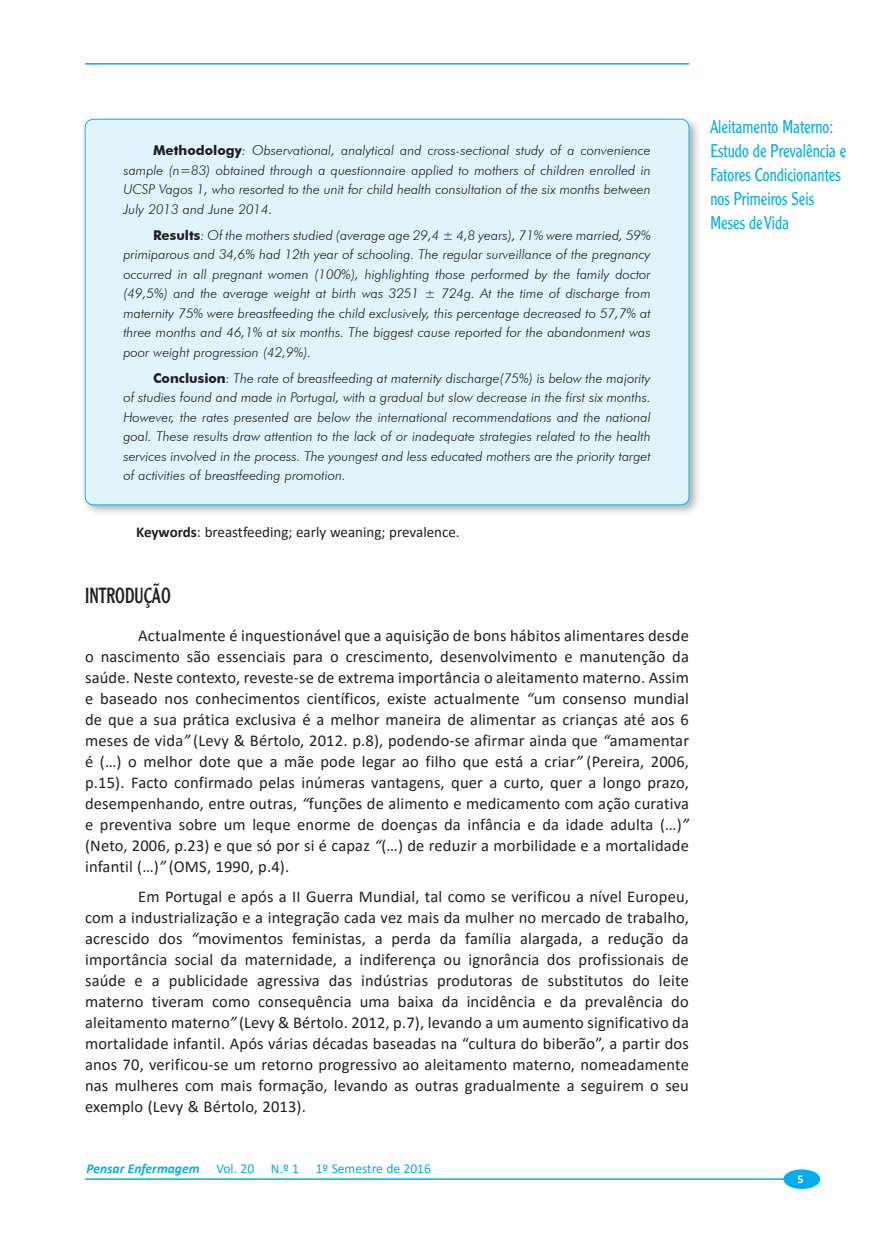
<style>
.page{position:relative;width:872px;height:1234px;background:#fff}
.page>*{position:absolute;margin:0;border:0;box-sizing:border-box;transform-origin:0 0}
.PE-Titulo1{font:21.45px "Clearface Gothic LH";color:#231f20;scale:.77 1}
.PE-Lateral-Dta{font:300 18px/24px "Clearface Gothic LH";color:#00aeef;scale:.9 1}
.PE-Corpo_de_texto{font:16.5px/21px "Calibri";letter-spacing:.01em;color:#231f20;text-align:justify}
.PE-Keywords{font:15px "Calibri";color:#231f20}
.PE-Abstract{font:italic 300 13.5px/19.5px "Futura BT";color:#231f20;text-align:justify}
.t1{font:13.5px "Calibri";color:#00aeef}
.t2{font:700 12px "Calibri";color:#fff}
.s1{font-weight:700;font-style:normal}
.s2{font-weight:700}
.s3{font-style:italic}
.s4{font-weight:700;font-style:italic}
</style>
<div class="page">
<hr style="left:85px;top:63px;width:604px;height:2px;background:#00aeef">
<hr style="left:85px;top:1177px;width:700px;height:2px;background:#00aeef">
<div style="left:783px;top:1169px;width:37px;height:19px;background:#00aeef;border-radius:50%"></div>
<div style="left:81px;top:115px;width:620px;height:402px;background:#231f20;opacity:.35"></div>
<div style="left:85px;top:119px;width:604px;height:385px;background:#e1f4fc;border-radius:9px"></div>
<p class="PE-Abstract" style="left:123px;top:141px;width:529px;text-indent:30px"><span class="s1">Methodology</span>: Observational, analytical and cross-sectional study of a convenience sample (n=83) obtained through a questionnaire applied to mothers of children enrolled in UCSP Vagos 1, who resorted to the unit for child health consultation of the six months between July 2013 and June 2014.</p>
<p class="PE-Abstract" style="left:123px;top:225px;width:529px;text-indent:30px"><span class="s1">Results</span>: Of the mothers studied (average age 29,4 ± 4,8 years), 71% were married, 59% primiparous and 34,6% had 12th year of schooling. The regular surveillance of the pregnancy occurred in all pregnant women (100%), highlighting those performed by the family doctor (49,5%) and the average weight at birth was 3251 ± 724g. At the time of discharge from maternity 75% were breastfeeding the child exclusively, this percentage decreased to 57,7% at three months and 46,1% at six months. The biggest cause reported for the abandonment was poor weight progression (42,9%).</p>
<p class="PE-Abstract" style="left:123px;top:368px;width:529px;text-indent:30px"><span class="s1">Conclusion</span>: The rate of breastfeeding at maternity discharge(75%) is below the majority of studies found and made in Portugal, with a gradual but slow decrease in the first six months.<br>However, the rates presented are below the international recommendations and the national goal. These results draw attention to the lack of or inadequate strategies related to the health services involved in the process. The youngest and less educated mothers are the priority target of activities of breastfeeding promotion.</p>
<p class="PE-Keywords" style="left:136px;top:521px;width:325px"><span class="s2">Keywords</span>: breastfeeding; early weaning; prevalence.</p>
<p class="PE-Titulo1" style="left:85px;top:582px;width:113px">INTRODUÇÃO</p>
<p class="PE-Corpo_de_texto" style="left:85px;top:624px;width:605px;text-indent:53px">Actualmente é inquestionável que a aquisição de bons hábitos alimentares desde o nascimento são essenciais para o crescimento, desenvolvimento e manutenção da saúde. Neste contexto, reveste-se de extrema importância o aleitamento materno. Assim e baseado nos conhecimentos científicos, existe actualmente <span class="s3">“</span>um consenso mundial de que a sua prática exclusiva é a melhor maneira de alimentar as crianças até aos 6 meses de vida<span class="s3">”</span> (Levy &amp; Bértolo, 2012. p.8), podendo-se afirmar ainda que <span class="s3">“</span>amamentar é (…) o melhor dote que a mãe pode legar ao filho que está a criar<span class="s3">”</span> (Pereira, 2006, p.15). Facto confirmado pelas inúmeras vantagens, quer a curto, quer a longo prazo, desempenhando, entre outras, <span class="s3">“</span>funções de alimento e medicamento com ação curativa e preventiva sobre um leque enorme de doenças da infância e da idade adulta (…)<span class="s3">” </span>(Neto, 2006, p.23) e que só por si é capaz <span class="s3">“</span>(…) de reduzir a morbilidade e a mortalidade infantil (…)<span class="s3">”</span> (OMS, 1990, p.4).</p>
<p class="PE-Corpo_de_texto" style="left:85px;top:885px;width:605px;text-indent:53px">Em Portugal e após a II Guerra Mundial, tal como se verificou a nível Europeu, com a industrialização e a integração cada vez mais da mulher no mercado de trabalho, acrescido dos <span class="s3">“</span>movimentos feministas, a perda da família alargada, a redução da importância social da maternidade, a indiferença ou ignorância dos profissionais de saúde e a publicidade agressiva das indústrias produtoras de substitutos do leite materno tiveram como consequência uma baixa da incidência e da prevalência do aleitamento materno<span class="s3">”</span> (Levy &amp; Bértolo. 2012, p.7), levando a um aumento significativo da mortalidade infantil. Após várias décadas baseadas na “cultura do biberão”, a partir dos anos 70, verificou-se um retorno progressivo ao aleitamento materno, nomeadamente nas mulheres com mais formação, levando as outras gradualmente a seguirem o seu exemplo (Levy &amp; Bértolo, 2013).</p>
<p class="t1" style="left:87px;top:1159px;width:346px"><span class="s4">Pensar Enfermagem</span> Vol. 20 N.º 1 1º Semestre de 2016</p>
<p class="PE-Lateral-Dta" style="left:710px;top:115px;width:153px">Aleitamento Materno:<br>Estudo de Prevalência e<br>Fatores Condicionantes nos Primeiros Seis<br>Meses de Vida</p>
<p class="t2" style="left:797px;top:1169px;width:8px">5</p>
</div>
